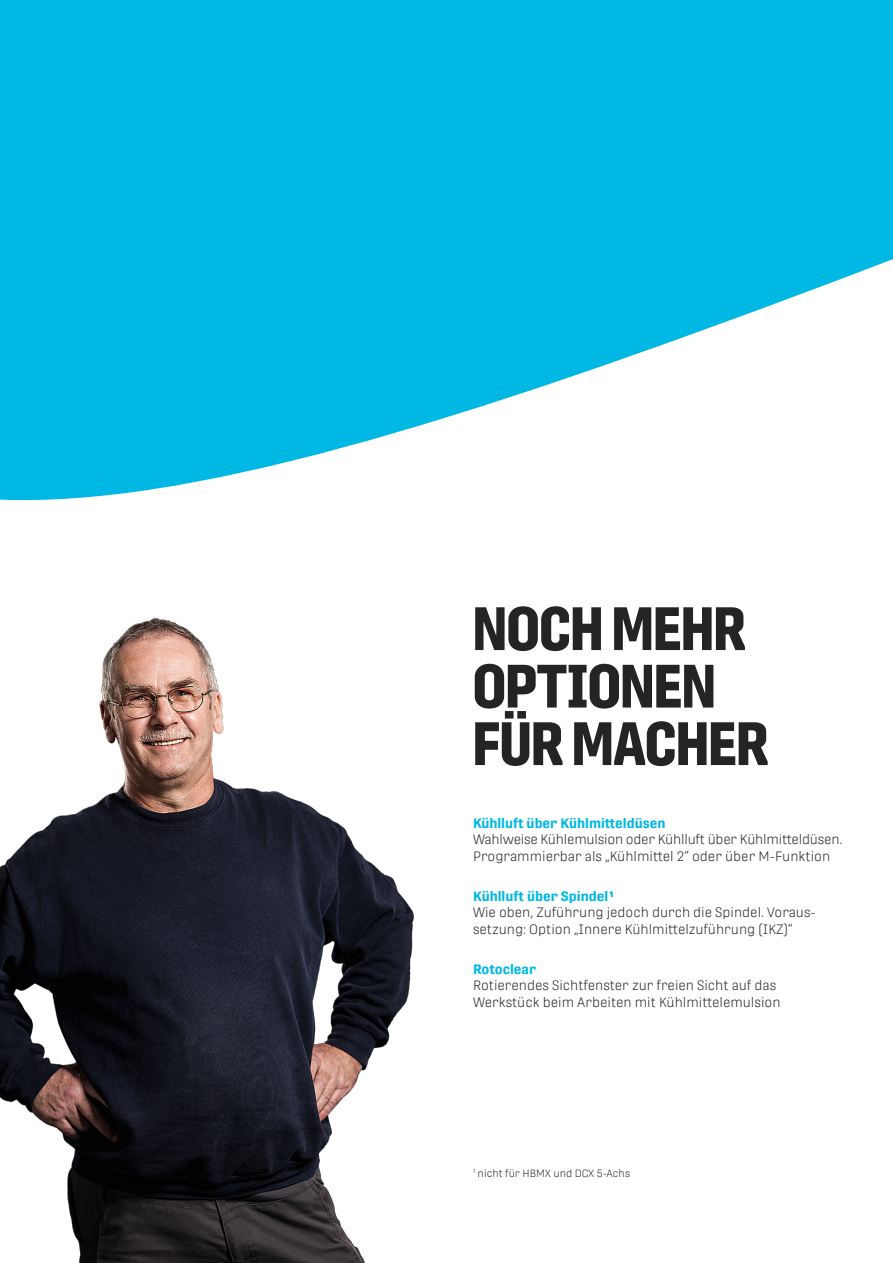
<style>
.page{position:relative;width:893px;height:1263px;background:#fff}
.page>*{position:absolute;margin:0;border:0;box-sizing:border-box;transform-origin:0 0}
.H3___Protipo_Compact_Bold_40_37_8{font:700 60.9px/57.4px "Protipo Compact";color:#242424}
.COPY___Protipo_Light_9_10_8{font:300 13.5px/16.2px "Protipo";color:#242424}
.LEGENDE____Propito_Light_7_10_8{font:300 10.5px "Protipo";color:#242424}
.s1{font-weight:700;font-size:13.65px;color:#00b8e4}
.s2{font-weight:700;color:#00b8e4}
</style>
<div class="page">
<svg style="left:0;top:0;width:893px;height:501px;fill:#00b8e4"></svg>
<img style="left:0;top:617px;width:414px;height:646px">
<p class="H3___Protipo_Compact_Bold_40_37_8" style="left:473px;top:600px;width:297px">NOCH MEHR<br>OPTIONEN<br>FÜR MACHER</p>
<p class="COPY___Protipo_Light_9_10_8" style="left:473px;top:815px;width:371px"><span class="s1">Küh</span><span class="s2">lluft über Kühlmitteldüsen<br></span>Wahlweise Kühlemulsion oder Kühlluft über Kühlmitteldüsen.<br>Programmierbar als „Kühlmittel 2“ oder über M-Funktion</p>
<p class="COPY___Protipo_Light_9_10_8" style="left:473px;top:888px;width:342px"><span class="s2">Kühlluft über Spindel 1<br></span>Wie oben, Zuführung jedoch durch die Spindel. Voraus&shy;setzung: Option „Innere Kühlmittelzuführung (IKZ)“</p>
<p class="COPY___Protipo_Light_9_10_8" style="left:473px;top:961px;width:309px"><span class="s2">Rotoclear<br></span>Rotierendes Sichtfenster zur freien Sicht auf das<br>Werkstück beim Arbeiten mit Kühlmittelemulsion</p>
<p class="LEGENDE____Propito_Light_7_10_8" style="left:473px;top:1167px;width:159px"><sup>1</sup> nicht für HBMX und DCX 5-Achs</p>
</div>
